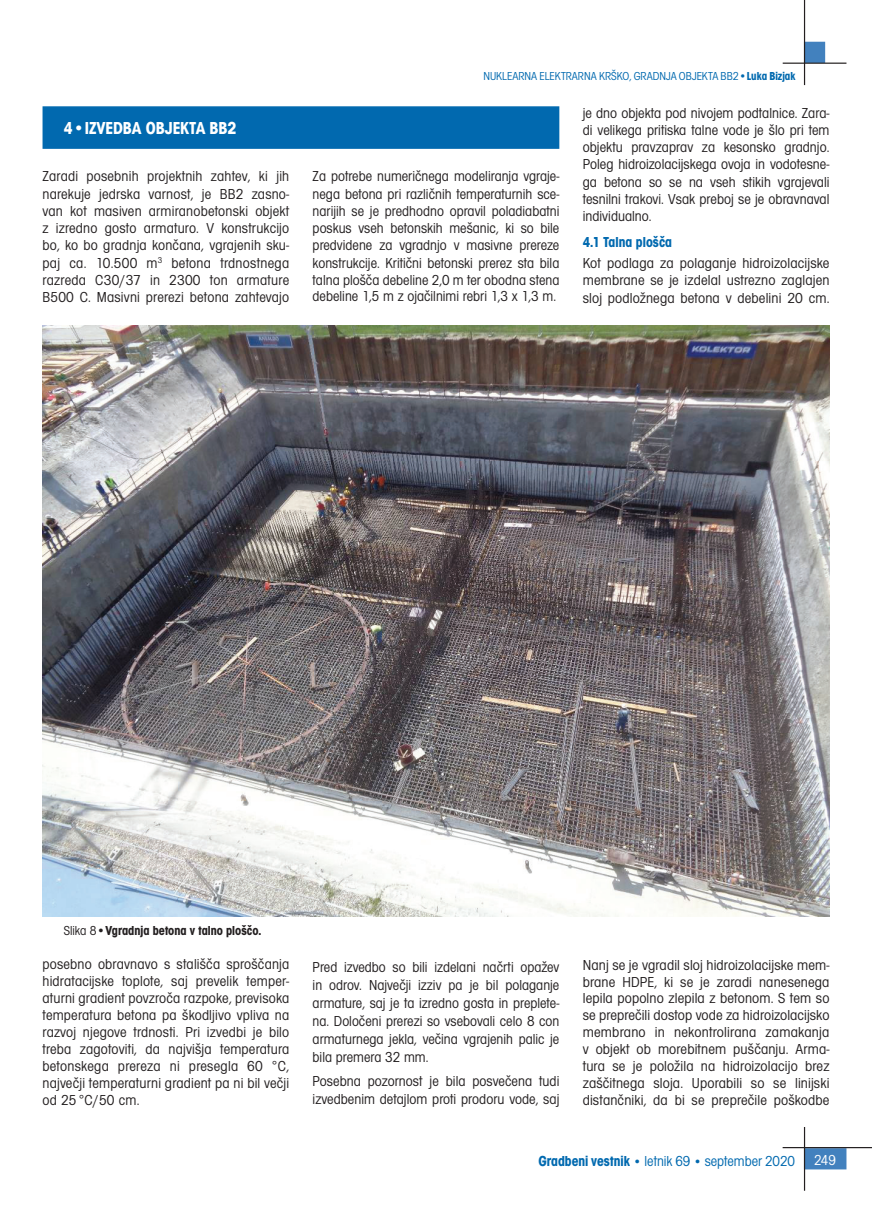
<style>
.page{position:relative;width:872px;height:1212px;background:#fff}
.page>*{position:absolute;margin:0;border:0;box-sizing:border-box;transform-origin:0 0}
.t1{font:700 condensed 18px "Avant Gar Got Itc TEE";color:#fff}
.t2{font:condensed 15px/17.1px "Avant Gar Got Itc TEE";color:#231f20;text-align:justify}
.t3{font:condensed 15px "Avant Gar Got Itc TEE";color:#0169af}
.t4{font:700 condensed 15px "Avant Gar Got Itc TEE";color:#0169af}
.t5{font:condensed 15px "Avant Gar Got Itc TEE";color:#fff}
.t6{font:700 condensed 13.5px "Avant Gar Got Itc TEE";color:#231f20}
.t7{font:condensed 12px "Avant Gar Got Itc TEE";color:#0169af}
.s1{font-weight:700}
.s2{font-weight:400}
.s3{font-weight:700;font-size:13.5px}
</style>
<div class="page">
<div style="left:804px;top:1148px;width:42px;height:21px;background:#4281be;border:2px solid #4281be"></div>
<hr style="left:782px;top:1147px;width:90px;height:1px;background:#231f20">
<hr style="left:804px;top:1127px;width:1px;height:64px;background:#231f20">
<div style="left:804px;top:42px;width:21px;height:21px;background:#4281be;border:2px solid #4281be"></div>
<hr style="left:782px;top:63px;width:64px;height:1px;background:#231f20">
<hr style="left:804px;top:0;width:1px;height:85px;background:#231f20">
<div style="left:43px;top:106px;width:516px;height:43px;background:#0169af;border:2px solid #0169af"></div>
<img style="left:43px;top:325px;width:786px;height:591px">
<p class="t1" style="left:64px;top:118px;width:174px">4•IZVEDBA OBJEKTA BB2</p>
<p class="t2" style="left:43px;top:168px;width:248px">Zaradi posebnih projektnih zahtev, ki jih narekuje jedrska varnost, je BB2 zasno&shy;van kot masiven armiranobetonski objekt z izredno gosto armaturo. V konstrukcijo bo, ko bo gradnja končana, vgrajenih sku&shy;paj ca. 10.500 m<sup>3</sup> betona trdnostnega razreda C30/37 in 2300 ton armature B500 C. Masivni prerezi betona zahtevajo</p>
<p class="t7" style="left:483px;top:70px;width:313px">NUKLEARNA ELEKTRARNA KRŠKO, GRADNJA OBJEKTA BB2•<span class="s1">Luka Bizjak</span></p>
<p class="t2" style="left:313px;top:168px;width:248px">Za potrebe numeričnega modeliranja vgraje&shy;nega betona pri različnih temperaturnih sce&shy;narijih se je predhodno opravil poladiabatni poskus vseh betonskih mešanic, ki so bile predvidene za vgradnjo v masivne prereze konstrukcije. Kritični betonski prerez sta bila talna plošča debeline 2,0 m ter obodna stena debeline 1,5 m z ojačilnimi rebri 1,3 x 1,3 m.</p>
<p class="t2" style="left:583px;top:104px;width:248px">je dno objekta pod nivojem podtalnice. Zara&shy;di velikega pritiska talne vode je šlo pri tem objektu pravzaprav za kesonsko gradnjo.<br>Poleg hidroizolacijskega ovoja in vodotesne&shy;ga betona so se na vseh stikih vgrajevali tesnilni trakovi. Vsak preboj se je obravnaval individualno.</p>
<p class="t4" style="left:583px;top:233px;width:91px">4.1 Talna plošča</p>
<p class="t2" style="left:583px;top:255px;width:248px">Kot podlaga za polaganje hidroizolacijske membrane se je izdelal ustrezno zaglajen sloj podložnega betona v debelini 20 cm.</p>
<p class="t6" style="left:64px;top:922px;width:199px"><span class="s2">Slika 8•</span>Vgradnja betona v talno ploščo.</p>
<p class="t2" style="left:43px;top:956px;width:248px">posebno obravnavo s stališča sproščanja hidratacijske toplote, saj prevelik temper&shy;aturni gradient povzroča razpoke, previsoka temperatura betona pa škodljivo vpliva na razvoj njegove trdnosti. Pri izvedbi je bilo treba zagotoviti, da najvišja temperatura betonskega prereza ni presegla 60 °C, največji temperaturni gradient pa ni bil večji od 25 °C/50 cm.</p>
<p class="t2" style="left:313px;top:958px;width:248px;line-height:18px">Pred izvedbo so bili izdelani načrti opažev in odrov. Največji izziv pa je bil polaganje armature, saj je ta izredno gosta in preplete&shy;na. Določeni prerezi so vsebovali celo 8 con armaturnega jekla, večina vgrajenih palic je bila premera 32 mm.</p>
<p class="t2" style="left:313px;top:1072px;width:248px;line-height:18px">Posebna pozornost je bila posvečena tudi izvedbenim detajlom proti prodoru vode, saj</p>
<p class="t2" style="left:583px;top:956px;width:248px">Nanj se je vgradil sloj hidroizolacijske mem&shy;brane HDPE, ki se je zaradi nanesenega lepila popolno zlepila z betonom. S tem so se preprečili dostop vode za hidroizolacijsko membrano in nekontrolirana zamakanja v objekt ob morebitnem puščanju. Arma&shy;tura se je položila na hidroizolacijo brez zaščitnega sloja. Uporabili so se linijski distančniki, da bi se preprečile poškodbe</p>
<p class="t3" style="left:538px;top:1152px;width:258px"><span class="s1">Gradbeni vestnik</span> <span class="s3">•</span> letnik 69 <span class="s3">•</span> september 2020</p>
<p class="t5" style="left:814px;top:1152px;width:23px">249</p>
</div>
